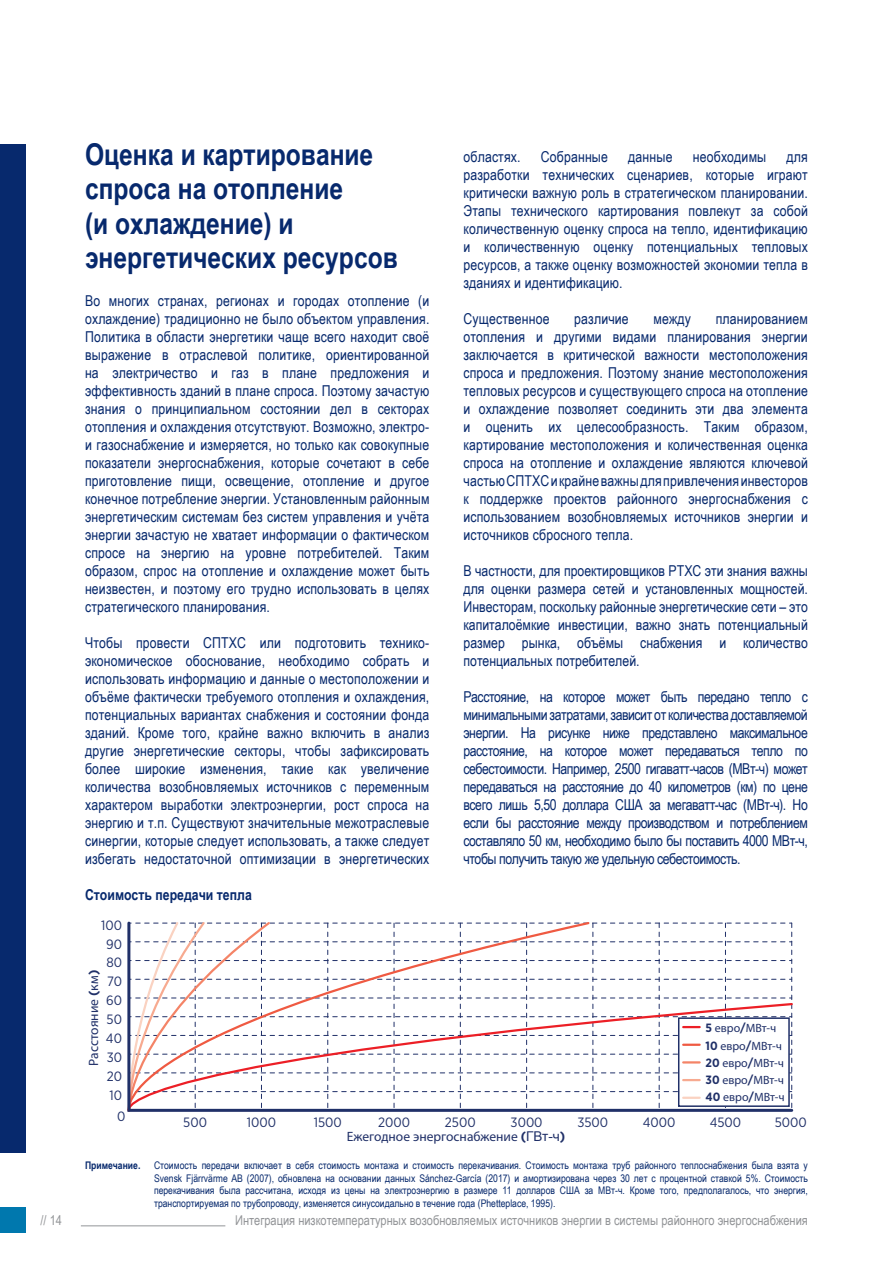
<style>
.page{position:relative;width:893px;height:1263px;background:#fff}
.page>*{position:absolute;margin:0;border:0;box-sizing:border-box;transform-origin:0 0}
.t1{font:700 30px/34.5px "Arial Narrow";color:#07296d}
.t2{font:15px/18px "Arial Narrow";letter-spacing:.01em;color:#07296d;text-align:justify}
.t3{font:700 15px "Arial Narrow";color:#07296d}
.t4{font:13.5px "Arial Narrow";color:#939598}
.t5{font:13.5px/18.9px "Gotham Narrow";color:#203068;text-align:justify}
.t6{font:13.5px "Myriad Pro";color:#203068}
.t7{font:12px/17.2px "Myriad Pro";color:#203068}
.t8{font:10.5px/12.6px "Arial Narrow";color:#07296d;text-align:justify}
.t9{font:700 10.5px "Arial Narrow";color:#07296d}
.s1{font-family:"Gotham Narrow";font-weight:700}
.s2{font-family:"Arial"}
</style>
<div class="page">
<svg style="left:127px;top:921px;width:665px;height:191px"></svg>
<hr style="left:683px;top:1096px;width:17px;height:3px;background:#fad2c1">
<div style="left:0;top:145px;width:26px;height:1008px;background:#07296d"></div>
<div style="left:0;top:1207px;width:26px;height:26px;background:#0078ae"></div>
<hr style="left:81px;top:1225px;width:144px;height:1px;background:#939598">
<h1 class="t1" style="left:85px;top:136px;width:314px">Оценка и картирование спроса на отопление<br>(и охлаждение) и энергетических ресурсов</h1>
<p class="t2" style="left:85px;top:291px;width:346px">Во многих странах, регионах и городах отопление (и охлаждение) традиционно не было объектом управления.<br>Политика в области энергетики чаще всего находит своё выражение в отраслевой политике, ориентированной на электричество и газ в плане предложения и эффективность зданий в плане спроса. Поэтому зачастую знания о принципиальном состоянии дел в секторах отопления и охлаждения отсутствуют. Возможно, электро&shy;и газоснабжение и измеряется, но только как совокупные показатели энергоснабжения, которые сочетают в себе приготовление пищи, освещение, отопление и другое конечное потребление энергии. Установленным районным энергетическим системам без систем управления и учёта энергии зачастую не хватает информации о фактическом спросе на энергию на уровне потребителей. Таким образом, спрос на отопление и охлаждение может быть неизвестен, и поэтому его трудно использовать в целях стратегического планирования.</p>
<p class="t2" style="left:85px;top:633px;width:346px">Чтобы провести СПТХС или подготовить технико&shy;экономическое обоснование, необходимо собрать и использовать информацию и данные о местоположении и объёме фактически требуемого отопления и охлаждения, потенциальных вариантах снабжения и состоянии фонда зданий. Кроме того, крайне важно включить в анализ другие энергетические секторы, чтобы зафиксировать более широкие изменения, такие как увеличение количества возобновляемых источников с переменным характером выработки электроэнергии, рост спроса на энергию и т.п. Существуют значительные межотраслевые синергии, которые следует использовать, а также следует избегать недостаточной оптимизации в энергетических</p>
<p class="t3" style="left:85px;top:883px;width:168px">Стоимость передачи тепла</p>
<p class="t2" style="left:463px;top:147px;width:59px">областях.</p>
<p class="t2" style="left:541px;top:147px;width:69px">Собранные</p>
<p class="t2" style="left:628px;top:147px;width:46px">данные</p>
<p class="t2" style="left:693px;top:147px;width:75px">необходимы</p>
<p class="t2" style="left:463px;top:147px;width:346px;text-indent:323px">для разработки технических сценариев, которые играют критически важную роль в стратегическом планировании.<br>Этапы технического картирования повлекут за собой количественную оценку спроса на тепло, идентификацию и количественную оценку потенциальных тепловых ресурсов, а также оценку возможностей экономии тепла в зданиях и идентификацию.</p>
<p class="t2" style="left:463px;top:309px;width:88px">Существенное</p>
<p class="t2" style="left:574px;top:309px;width:56px">различие</p>
<p class="t2" style="left:654px;top:309px;width:39px">между</p>
<p class="t2" style="left:463px;top:309px;width:346px;text-indent:252px">планированием отопления и другими видами планирования энергии заключается в критической важности местоположения спроса и предложения. Поэтому знание местоположения тепловых ресурсов и существующего спроса на отопление и охлаждение позволяет соединить эти два элемента и оценить их целесообразность. Таким образом, картирование местоположения и количественная оценка спроса на отопление и охлаждение являются ключевой частью СПТХС и крайне важны для привлечения инвесторов к поддержке проектов районного энергоснабжения с использованием возобновляемых источников энергии и источников сбросного тепла.</p>
<p class="t2" style="left:463px;top:561px;width:346px">В частности, для проектировщиков РТХC эти знания важны для оценки размера сетей и установленных мощностей.<br>Инвесторам, поскольку районные энергетические сети – это капиталоёмкие инвестиции, важно знать потенциальный размер рынка, объёмы снабжения и количество потенциальных потребителей.</p>
<p class="t2" style="left:463px;top:687px;width:346px">Расстояние, на которое может быть передано тепло с минимальными затратами, зависит от количества доставляемой энергии. На рисунке ниже представлено максимальное расстояние, на которое может передаваться тепло по себестоимости. Например, 2500 гигаватт-часов (МВт-ч) может передаваться на расстояние до 40 километров (км) по цене всего лишь 5,50 доллара США за мегаватт-час (МВт-ч). Но если бы расстояние между производством и потреблением составляло 50 км, необходимо было бы поставить 4000 МВт-ч, чтобы получить такую же удельную себестоимость.</p>
<p class="t5" style="left:106px;top:915px;width:18px;text-indent:-5px">100<br>90<br>80<br>70<br>60<br>50<br>40<br>30<br>20<br>10</p>
<p class="t5" style="left:117px;top:1107px;width:10px">0</p>
<p class="t6" style="left:86px;top:1065px;width:97px;rotate:-90deg">Расстояние <span class="s1">(</span>км<span class="s1">)</span></p>
<p class="t7" style="left:706px;top:1020px;width:81px"><span class="s1">5</span> евро<span class="s1">/</span>МВт-ч<br><span class="s1">10</span> евро<span class="s1">/</span>МВт-ч<br><span class="s1">20</span> евро<span class="s1">/</span>МВт-ч<br><span class="s1">30</span> евро<span class="s1">/</span>МВт-ч<br><span class="s1">40</span> евро<span class="s1">/</span>МВт-ч</p>
<p class="t5" style="left:183px;top:1112px;width:25px">500</p>
<p class="t5" style="left:247px;top:1113px;width:31px">1000</p>
<p class="t5" style="left:314px;top:1113px;width:29px">1500</p>
<p class="t5" style="left:378px;top:1113px;width:33px">2000</p>
<p class="t5" style="left:445px;top:1113px;width:32px">2500</p>
<p class="t5" style="left:511px;top:1113px;width:33px">3000</p>
<p class="t5" style="left:577px;top:1113px;width:32px">3500</p>
<p class="t5" style="left:643px;top:1113px;width:34px">4000</p>
<p class="t5" style="left:710px;top:1113px;width:33px">4500</p>
<p class="t5" style="left:775px;top:1113px;width:34px">5000</p>
<p class="t6" style="left:347px;top:1129px;width:220px">Ежегодное энергоснабжение <span class="s1">(</span><span class="s2">ГВт-ч</span><span class="s1">)</span></p>
<p class="t9" style="left:85px;top:1157px;width:57px">Примечание.</p>
<p class="t8" style="left:154px;top:1158px;width:655px">Стоимость передачи включает в себя стоимость монтажа и стоимость перекачивания. Стоимость монтажа труб районного теплоснабжения была взята у Svensk Fjärrvärme AB (2007), обновлена на основании данных Sánchez-García (2017) и амортизирована через 30 лет с процентной ставкой 5%. Стоимость перекачивания была рассчитана, исходя из цены на электроэнергию в размере 11 долларов США за МВт-ч. Кроме того, предполагалось, что энергия, транспортируемая по трубопроводу, изменяется синусоидально в течение года (Phetteplace, 1995).</p>
<p class="t4" style="left:41px;top:1210px;width:23px">// 14</p>
<p class="t4" style="left:235px;top:1210px;width:574px">Интеграция низкотемпературных возобновляемых источников энергии в системы районного энергоснабжения</p>
</div>
